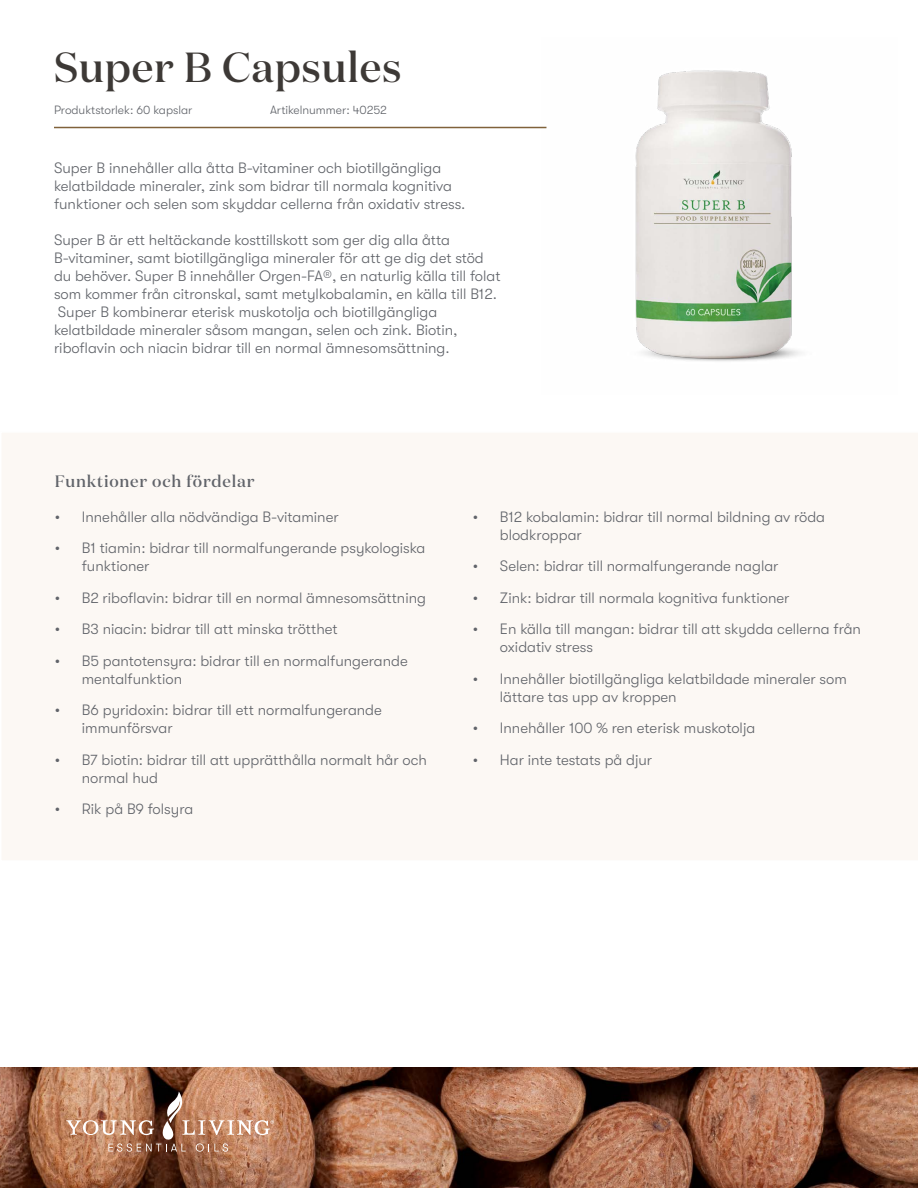
<style>
.page{position:relative;width:918px;height:1188px;background:#fff}
.page>*{position:absolute;margin:0;border:0;box-sizing:border-box;transform-origin:0 0}
.t1{font:500 42px "Domaine Display";letter-spacing:.02em;color:#3d3936}
.t2{font:500 16.5px "Domaine Display";letter-spacing:.05em;color:#61646a}
.t3{font:300 15px/18px "GT Walsheim Pro";color:#61646a}
.t4{font:300 12px "GT Walsheim Pro";color:#61646a}
</style>
<div class="page">
<img style="left:0;top:1067px;width:918px;height:121px">
<div style="left:2px;top:433px;width:916px;height:427px;background:#fcf8f4"></div>
<svg style="left:66px;top:1092px;width:208px;height:60px;background:#bb896c"></svg>
<img style="left:541px;top:70px;width:260px;height:291px">
<hr style="left:54px;top:127px;width:492px;height:1px;background:#80623b">
<h1 class="t1" style="left:54px;top:40px;width:349px">Super B Capsules</h1>
<p class="t4" style="left:54px;top:103px;width:140px">Produktstorlek: 60 kapslar</p>
<p class="t4" style="left:270px;top:103px;width:118px">Artikelnummer: 40252</p>
<p class="t3" style="left:54px;top:159px;width:413px">Super B innehåller alla åtta B-vitaminer och biotillgängliga kelatbildade mineraler, zink som bidrar till normala kognitiva funktioner och selen som skyddar cellerna från oxidativ stress.</p>
<p class="t3" style="left:54px;top:231px;width:448px">Super B är ett heltäckande kosttillskott som ger dig alla åtta B-vitaminer, samt biotillgängliga mineraler för att ge dig det stöd du behöver. Super B innehåller Orgen-FA®, en naturlig källa till folat som kommer från citronskal, samt metylkobalamin, en källa till B12.<br>Super B kombinerar eterisk muskotolja och biotillgängliga kelatbildade mineraler såsom mangan, selen och zink. Biotin, riboflavin och niacin bidrar till en normal ämnesomsättning.</p>
<p class="t2" style="left:55px;top:471px;width:201px">Funktioner och fördelar</p>
<p class="t3" style="left:55px;top:508px;width:285px">• Innehåller alla nödvändiga B-vitaminer</p>
<p class="t3" style="left:82px;top:539px;width:345px;text-indent:-27px">• B1 tiamin: bidrar till normalfungerande psykologiska funktioner</p>
<p class="t3" style="left:55px;top:589px;width:373px">• B2 riboflavin: bidrar till en normal ämnesomsättning</p>
<p class="t3" style="left:55px;top:620px;width:284px">• B3 niacin: bidrar till att minska trötthet</p>
<p class="t3" style="left:82px;top:652px;width:327px;text-indent:-27px">• B5 pantotensyra: bidrar till en normalfungerande mentalfunktion</p>
<p class="t3" style="left:82px;top:701px;width:302px;text-indent:-27px">• B6 pyridoxin: bidrar till ett normalfungerande immunförsvar</p>
<p class="t3" style="left:82px;top:751px;width:347px;text-indent:-27px">• B7 biotin: bidrar till att upprätthålla normalt hår och normal hud</p>
<p class="t3" style="left:55px;top:800px;width:140px">• Rik på B9 folsyra</p>
<p class="t3" style="left:500px;top:508px;width:327px;text-indent:-27px">• B12 kobalamin: bidrar till normal bildning av röda blodkroppar</p>
<p class="t3" style="left:473px;top:557px;width:307px">• Selen: bidrar till normalfungerande naglar</p>
<p class="t3" style="left:473px;top:589px;width:318px">• Zink: bidrar till normala kognitiva funktioner</p>
<p class="t3" style="left:500px;top:620px;width:363px;text-indent:-27px">• En källa till mangan: bidrar till att skydda cellerna från oxidativ stress</p>
<p class="t3" style="left:500px;top:670px;width:348px;text-indent:-27px">• Innehåller biotillgängliga kelatbildade mineraler som lättare tas upp av kroppen</p>
<p class="t3" style="left:473px;top:719px;width:284px">• Innehåller 100 % ren eterisk muskotolja</p>
<p class="t3" style="left:473px;top:751px;width:181px">• Har inte testats på djur</p>
</div>
